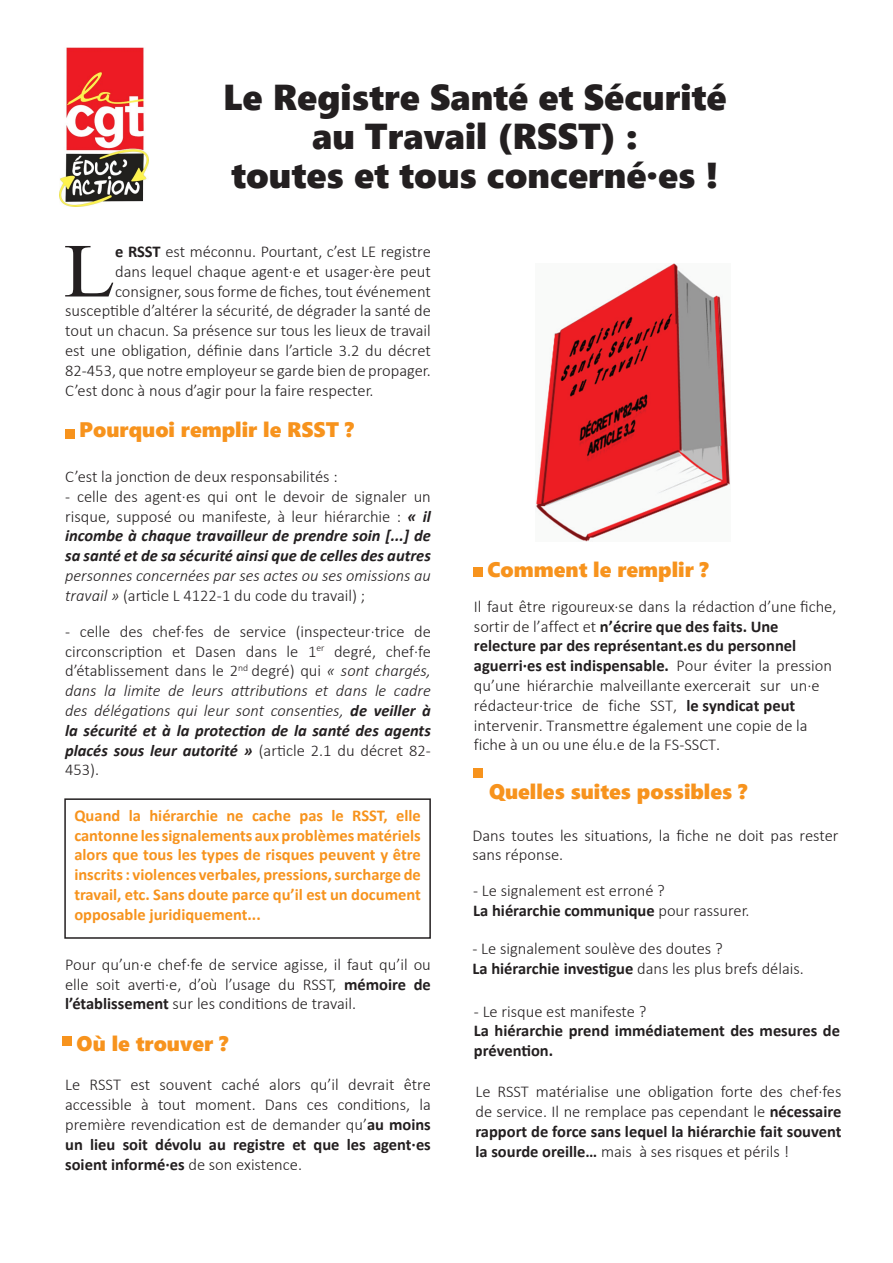
<style>
.page{position:relative;width:893px;height:1263px;background:#fff}
.page>*{position:absolute;margin:0;border:0;box-sizing:border-box;transform-origin:0 0}
.t1{font:76.35px "Times New Roman";color:#231f20;scale:1.11 1}
.t2{font:36px/39px "Segoe UI Black";color:#231f20;text-align:center}
.t3{font:21px "Segoe UI Black";color:#f7931d}
.t4{font:300 16.5px/19.8px "Calibri";color:#231f20;text-align:justify}
.t5{font:700 16.5px/19.8px "Calibri";color:#f7931d;text-align:justify}
.t6{font:italic 700 16.5px/19.8px "Calibri";color:#231f20;text-align:justify}
.t7{font:italic 300 16.5px/19.8px "Calibri";color:#231f20}
.t8{font:700 16.5px/19.8px "Calibri";color:#231f20}
.s1{font-weight:700}
.s2{font-weight:300;font-style:normal}
.s3{font-style:normal}
.s4{font-style:italic}
.s5{font-weight:700;font-style:italic}
</style>
<div class="page">
<div style="left:65px;top:429px;width:10px;height:9px;background:#f7931d"></div>
<img style="left:536px;top:264px;width:194px;height:278px">
<div style="left:63px;top:1036px;width:9px;height:10px;background:#f7931d"></div>
<div style="left:64px;top:798px;width:367px;height:141px;border:2px solid #231f20"></div>
<div style="left:473px;top:567px;width:10px;height:10px;background:#f7931d"></div>
<div style="left:473px;top:768px;width:9px;height:10px;background:#f7931d"></div>
<img style="left:60px;top:48px;width:89px;height:159px">
<h2 class="t2" style="left:223px;top:75px;width:505px">Le Registre Santé et Sécurité au Travail (RSST) :<br>toutes et tous concerné·es !</h2>
<h1 class="t1" style="left:63px;top:217px;width:48px">L</h1>
<p class="t4" style="left:115px;top:241px;width:317px"><span class="s1">e RSST</span> est méconnu. Pourtant, c’est LE registre</p>
<p class="t4" style="left:115px;top:261px;width:317px">dans lequel chaque agent·e et usager·ère peut</p>
<p class="t4" style="left:115px;top:281px;width:317px">consigner, sous forme de fiches, tout événement</p>
<p class="t4" style="left:65px;top:301px;width:367px">susceptible d’altérer la sécurité, de dégrader la santé de</p>
<p class="t4" style="left:65px;top:321px;width:367px">tout un chacun. Sa présence sur tous les lieux de travail</p>
<p class="t4" style="left:65px;top:340px;width:367px">est une obligation, définie dans l’article 3.2 du décret</p>
<p class="t4" style="left:65px;top:360px;width:367px">82-453, que notre employeur se garde bien de propager.</p>
<p class="t4" style="left:65px;top:380px;width:310px">C’est donc à nous d’agir pour la faire respecter.</p>
<p class="t3" style="left:79px;top:414px;width:276px">Pourquoi remplir le RSST ?</p>
<p class="t4" style="left:65px;top:466px;width:274px">C’est la jonction de deux responsabilités :</p>
<p class="t6" style="left:65px;top:486px;width:367px"><span class="s2">- celle des agent·es qui ont le devoir de signaler un risque, supposé ou manifeste, à leur hiérarchie :</span> « il incombe à chaque travailleur de prendre soin [...] de sa santé et de sa sécurité ainsi que de celles des autres</p>
<p class="t7" style="left:65px;top:565px;width:367px">personnes concernées par ses actes ou ses omissions au travail » <span class="s3">(article L 4122-1 du code du travail) ;</span></p>
<p class="t4" style="left:65px;top:621px;width:367px">- celle des chef·fes de service (inspecteur·trice de circonscription et Dasen dans le 1<sup>er</sup> degré, chef·fe d’établissement dans le 2<sup>nd</sup> degré) qui <span class="s4">« sont chargés, dans la limite de leurs attributions et dans le cadre des délégations qui leur sont consenties,</span> <span class="s5">de veiller à la sécurité et à la protection de la santé des agents placés sous leur autorité »</span> (article 2.1 du décret 82- 453).</p>
<p class="t5" style="left:74px;top:805px;width:348px">Quand la hiérarchie ne cache pas le RSST, elle cantonne les signalements aux problèmes matériels alors que tous les types de risques peuvent y être inscrits : violences verbales, pressions, surcharge de travail, etc. Sans doute parce qu’il est un document opposable juridiquement...</p>
<p class="t4" style="left:65px;top:954px;width:367px">Pour qu’un·e chef·fe de service agisse, il faut qu’il ou elle soit averti·e, d’où l’usage du RSST, <span class="s1">mémoire de l’établissement</span> sur les conditions de travail.</p>
<p class="t3" style="left:77px;top:1028px;width:153px">Où le trouver ?</p>
<p class="t4" style="left:65px;top:1075px;width:367px">Le RSST est souvent caché alors qu’il devrait être accessible à tout moment. Dans ces conditions, la première revendication est de demander qu’<span class="s1">au moins un lieu soit dévolu au registre et que les agent·es soient informé·es</span> de son existence.</p>
<p class="t3" style="left:487px;top:554px;width:223px">Comment le remplir ?</p>
<p class="t4" style="left:474px;top:596px;width:364px;text-align:left">Il faut être rigoureux·se dans la rédaction d’une fiche, sortir de l’affect et <span class="s1">n’écrire que des faits. Une relecture par des représentant.es du personnel aguerri·es est indispensable.</span> Pour éviter la pression qu’une hiérarchie malveillante exercerait sur un·e rédacteur·trice de fiche SST, <span class="s1">le syndicat peut </span>intervenir. Transmettre également une copie de la fiche à un ou une élu.e de la FS-SSCT.</p>
<p class="t3" style="left:489px;top:776px;width:260px">Quelles suites possibles ?</p>
<p class="t4" style="left:472px;top:825px;width:368px">Dans toutes les situations, la fiche ne doit pas rester sans réponse.</p>
<p class="t4" style="left:473px;top:881px;width:278px">- Le signalement est erroné ?<br><span class="s1">La hiérarchie communique</span> pour rassurer.</p>
<p class="t4" style="left:472px;top:939px;width:333px">- Le signalement soulève des doutes ?<br><span class="s1">La hiérarchie investigue</span> dans les plus brefs délais.</p>
<p class="t4" style="left:474px;top:1001px;width:174px">- Le risque est manifeste ?</p>
<p class="t8" style="left:474px;top:1021px;width:368px">La hiérarchie prend immédiatement des mesures de prévention.</p>
<p class="t4" style="left:475px;top:1082px;width:368px">Le RSST matérialise une obligation forte des chef·fes de service. Il ne remplace pas cependant le <span class="s1">nécessaire rapport de force sans lequel la hiérarchie fait souvent la sourde oreille…</span> mais à ses risques et périls !</p>
</div>
